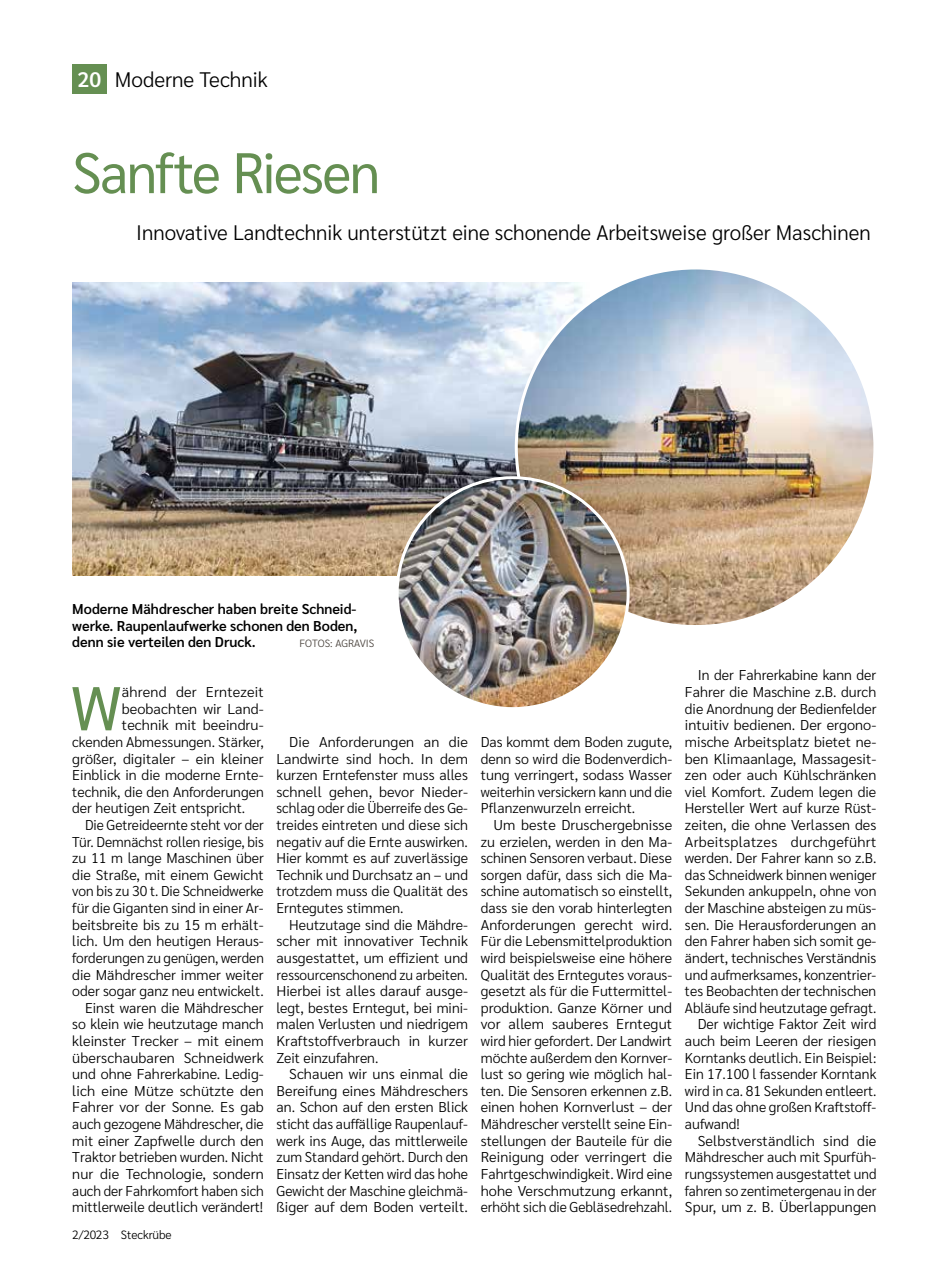
<style>
.page{position:relative;width:936px;height:1276px;background:#fff}
.page>*{position:absolute;margin:0;border:0;box-sizing:border-box;transform-origin:0 0}
.t1{font:61.65px "Sarabun";color:#658f52}
.t2{font:57px "Sarabun";letter-spacing:-.03em;color:#658f52}
.t3{font:300 21px "Sarabun";color:#000}
.t4{font:300 14.25px/16.6px "Sarabun";color:#000}
.t5{font:600 14.25px/16.6px "Sarabun";color:#000;text-align:justify}
.t6{font:300 14.25px "Sarabun";letter-spacing:.02em;color:#000}
.t7{font:300 12px "Sarabun";letter-spacing:-.005em;color:#000}
.t8{font:300 10.5px "Sarabun";color:#4a433d}
.s1{font-weight:600;color:#fff}
</style>
<div class="page">
<div style="left:72px;top:64px;width:34px;height:30px;background:#658f52"></div>
<img style="left:72px;top:282px;width:511px;height:294px">
<img style="left:516px;top:268px;width:358px;height:358px;border-radius:179px">
<img style="left:397px;top:478px;width:231px;height:230px;border-radius:115px">
<h3 class="t3" style="left:78px;top:67px;width:192px"><span class="s1">20</span> Moderne Technik</h3>
<h2 class="t2" style="left:72px;top:140px;width:309px">Sanfte Riesen</h2>
<h3 class="t3" style="left:136px;top:220px;width:736px">Innovative Landtechnik unterstützt eine schonende Arbeitsweise großer Maschinen</h3>
<p class="t5" style="left:72px;top:601px;width:286px">Moderne Mähdrescher haben breite Schneid&shy;werke. Raupenlaufwerke schonen den Boden, denn sie verteilen den Druck.</p>
<p class="t8" style="left:299px;top:637px;width:76px">FOTOS: AGRAVIS</p>
<h1 class="t1" style="left:71px;top:673px;width:53px">W</h1>
<p class="t4" style="left:122px;top:684px;width:143px">ährend der Erntezeit</p>
<p class="t4" style="left:122px;top:700px;width:143px">beobachten wir Land-</p>
<p class="t4" style="left:122px;top:717px;width:143px">technik mit beeindru-</p>
<p class="t4" style="left:72px;top:733px;width:193px">ckenden Abmessungen. Stärker,</p>
<p class="t4" style="left:72px;top:750px;width:193px">größer, digitaler – ein kleiner</p>
<p class="t4" style="left:72px;top:767px;width:193px">Einblick in die moderne Ernte-</p>
<p class="t4" style="left:72px;top:783px;width:193px">technik, die den Anforderungen</p>
<p class="t4" style="left:72px;top:800px;width:173px">der heutigen Zeit entspricht.</p>
<p class="t4" style="left:85px;top:817px;width:180px">Die Getreideernte steht vor der</p>
<p class="t4" style="left:72px;top:833px;width:193px">Tür. Demnächst rollen riesige, bis</p>
<p class="t4" style="left:72px;top:850px;width:193px">zu 11 m lange Maschinen über</p>
<p class="t4" style="left:72px;top:866px;width:193px">die Straße, mit einem Gewicht</p>
<p class="t4" style="left:72px;top:883px;width:193px">von bis zu 30 t. Die Schneidwerke</p>
<p class="t4" style="left:72px;top:900px;width:193px">für die Giganten sind in einer Ar-</p>
<p class="t4" style="left:72px;top:916px;width:193px">beitsbreite bis zu 15 m erhält-</p>
<p class="t4" style="left:72px;top:933px;width:193px">lich. Um den heutigen Heraus-</p>
<p class="t4" style="left:72px;top:949px;width:193px">forderungen zu genügen, werden</p>
<p class="t4" style="left:72px;top:966px;width:193px">die Mähdrescher immer weiter</p>
<p class="t4" style="left:72px;top:983px;width:191px">oder sogar ganz neu entwickelt.</p>
<p class="t4" style="left:85px;top:999px;width:180px">Einst waren die Mähdrescher</p>
<p class="t4" style="left:72px;top:1016px;width:193px">so klein wie heutzutage manch</p>
<p class="t4" style="left:72px;top:1032px;width:193px">kleinster Trecker – mit einem</p>
<p class="t4" style="left:72px;top:1049px;width:193px">überschaubaren Schneidwerk</p>
<p class="t4" style="left:72px;top:1066px;width:193px">und ohne Fahrerkabine. Ledig-</p>
<p class="t4" style="left:72px;top:1082px;width:193px">lich eine Mütze schützte den</p>
<p class="t4" style="left:72px;top:1099px;width:193px">Fahrer vor der Sonne. Es gab</p>
<p class="t4" style="left:72px;top:1115px;width:193px">auch gezogene Mähdrescher, die</p>
<p class="t4" style="left:72px;top:1132px;width:193px">mit einer Zapfwelle durch den</p>
<p class="t4" style="left:72px;top:1149px;width:193px">Traktor betrieben wurden. Nicht</p>
<p class="t4" style="left:72px;top:1165px;width:193px">nur die Technologie, sondern</p>
<p class="t4" style="left:72px;top:1182px;width:193px">auch der Fahrkomfort haben sich</p>
<p class="t4" style="left:72px;top:1199px;width:192px">mittlerweile deutlich verändert!</p>
<p class="t7" style="left:72px;top:1227px;width:101px">2/2023 Steckrübe</p>
<p class="t4" style="left:276px;top:733px;width:193px;text-indent:13px">Die Anforderungen an die<br>Landwirte sind hoch. In dem kurzen Erntefenster muss alles schnell gehen, bevor Nieder&shy;schlag oder die Überreife des Ge&shy;treides eintreten und diese sich negativ auf die Ernte auswirken.<br>Hier kommt es auf zuverlässige<br>Technik und Durchsatz an – und trotzdem muss die Qualität des<br>Erntegutes stimmen.</p>
<p class="t4" style="left:276px;top:916px;width:193px;text-indent:13px">Heutzutage sind die Mähdre&shy;scher mit innovativer Technik ausgestattet, um effizient und ressourcenschonend zu arbeiten.<br>Hierbei ist alles darauf ausge&shy;legt, bestes Erntegut, bei mini&shy;malen Verlusten und niedrigem<br>Kraftstoffverbrauch in kurzer<br>Zeit einzufahren.</p>
<p class="t4" style="left:276px;top:1066px;width:193px;text-align:justify;text-indent:13px">Schauen wir uns einmal die Bereifung eines Mähdreschers an. Schon auf den ersten Blick sticht das auffällige Raupenlauf&shy;werk ins Auge, das mittlerweile zum Standard gehört. Durch den Einsatz der Ketten wird das hohe Gewicht der Maschine gleichmä&shy;ßiger auf dem Boden verteilt.</p>
<p class="t4" style="left:480px;top:733px;width:193px;text-align:justify">Das kommt dem Boden zugute, denn so wird die Bodenverdich&shy;tung verringert, sodass Wasser weiterhin versickern kann und die Pflanzenwurzeln erreicht.</p>
<p class="t4" style="left:480px;top:817px;width:193px;text-indent:13px">Um beste Druschergebnisse zu erzielen, werden in den Ma&shy;schinen Sensoren verbaut. Diese sorgen dafür, dass sich die Ma&shy;schine automatisch so einstellt, dass sie den vorab hinterlegten<br>Anforderungen gerecht wird.<br>Für die Lebensmittelproduktion wird beispielsweise eine höhere<br>Qualität des Erntegutes voraus&shy;gesetzt als für die Futtermittel&shy;produktion. Ganze Körner und vor allem sauberes Erntegut wird hier gefordert. Der Landwirt möchte außerdem den Kornver&shy;lust so gering wie möglich hal&shy;ten. Die Sensoren erkennen z.B. einen hohen Kornverlust – der<br>Mähdrescher verstellt seine Ein&shy;stellungen der Bauteile für die<br>Reinigung oder verringert die<br>Fahrtgeschwindigkeit. Wird eine hohe Verschmutzung erkannt, erhöht sich die Gebläsedrehzahl.</p>
<p class="t4" style="left:697px;top:667px;width:180px">In der Fahrerkabine kann der</p>
<p class="t4" style="left:685px;top:684px;width:193px">Fahrer die Maschine z.B. durch</p>
<p class="t4" style="left:685px;top:700px;width:193px">die Anordnung der Bedienfelder</p>
<p class="t4" style="left:685px;top:717px;width:193px">intuitiv bedienen. Der ergono-</p>
<p class="t4" style="left:685px;top:733px;width:193px">mische Arbeitsplatz bietet ne-</p>
<p class="t4" style="left:685px;top:750px;width:193px">ben Klimaanlage, Massagesit-</p>
<p class="t4" style="left:685px;top:767px;width:193px">zen oder auch Kühlschränken</p>
<p class="t4" style="left:685px;top:783px;width:193px">viel Komfort. Zudem legen die</p>
<p class="t4" style="left:685px;top:800px;width:193px">Hersteller Wert auf kurze Rüst-</p>
<p class="t4" style="left:685px;top:817px;width:193px">zeiten, die ohne Verlassen des</p>
<p class="t6" style="left:685px;top:833px;width:193px">Arbeitsplatzes durchgeführt</p>
<p class="t4" style="left:685px;top:850px;width:191px">werden. Der Fahrer kann so z.B.</p>
<p class="t4" style="left:685px;top:866px;width:193px">das Schneidwerk binnen weniger</p>
<p class="t4" style="left:685px;top:883px;width:193px">Sekunden ankuppeln, ohne von</p>
<p class="t4" style="left:685px;top:900px;width:193px">der Maschine absteigen zu müs-</p>
<p class="t4" style="left:685px;top:916px;width:193px">sen. Die Herausforderungen an</p>
<p class="t4" style="left:685px;top:933px;width:193px">den Fahrer haben sich somit ge-</p>
<p class="t4" style="left:685px;top:949px;width:193px">ändert, technisches Verständnis</p>
<p class="t4" style="left:685px;top:966px;width:193px">und aufmerksames, konzentrier-</p>
<p class="t4" style="left:685px;top:983px;width:193px">tes Beobachten der technischen</p>
<p class="t4" style="left:685px;top:999px;width:191px">Abläufe sind heutzutage gefragt.</p>
<p class="t4" style="left:697px;top:1016px;width:180px">Der wichtige Faktor Zeit wird</p>
<p class="t4" style="left:685px;top:1032px;width:193px">auch beim Leeren der riesigen</p>
<p class="t4" style="left:685px;top:1049px;width:193px">Korntanks deutlich. Ein Beispiel:</p>
<p class="t4" style="left:685px;top:1066px;width:193px">Ein 17.100 l fassender Korntank</p>
<p class="t4" style="left:685px;top:1082px;width:191px">wird in ca. 81 Sekunden entleert.</p>
<p class="t4" style="left:685px;top:1099px;width:193px">Und das ohne großen Kraftstoff-</p>
<p class="t4" style="left:685px;top:1115px;width:56px">aufwand!</p>
<p class="t4" style="left:697px;top:1132px;width:180px">Selbstverständlich sind die</p>
<p class="t4" style="left:685px;top:1149px;width:193px">Mähdrescher auch mit Spurfüh-</p>
<p class="t4" style="left:685px;top:1165px;width:193px">rungssystemen ausgestattet und</p>
<p class="t4" style="left:685px;top:1182px;width:193px">fahren so zentimetergenau in der</p>
<p class="t4" style="left:685px;top:1199px;width:193px">Spur, um z. B. Überlappungen</p>
</div>
